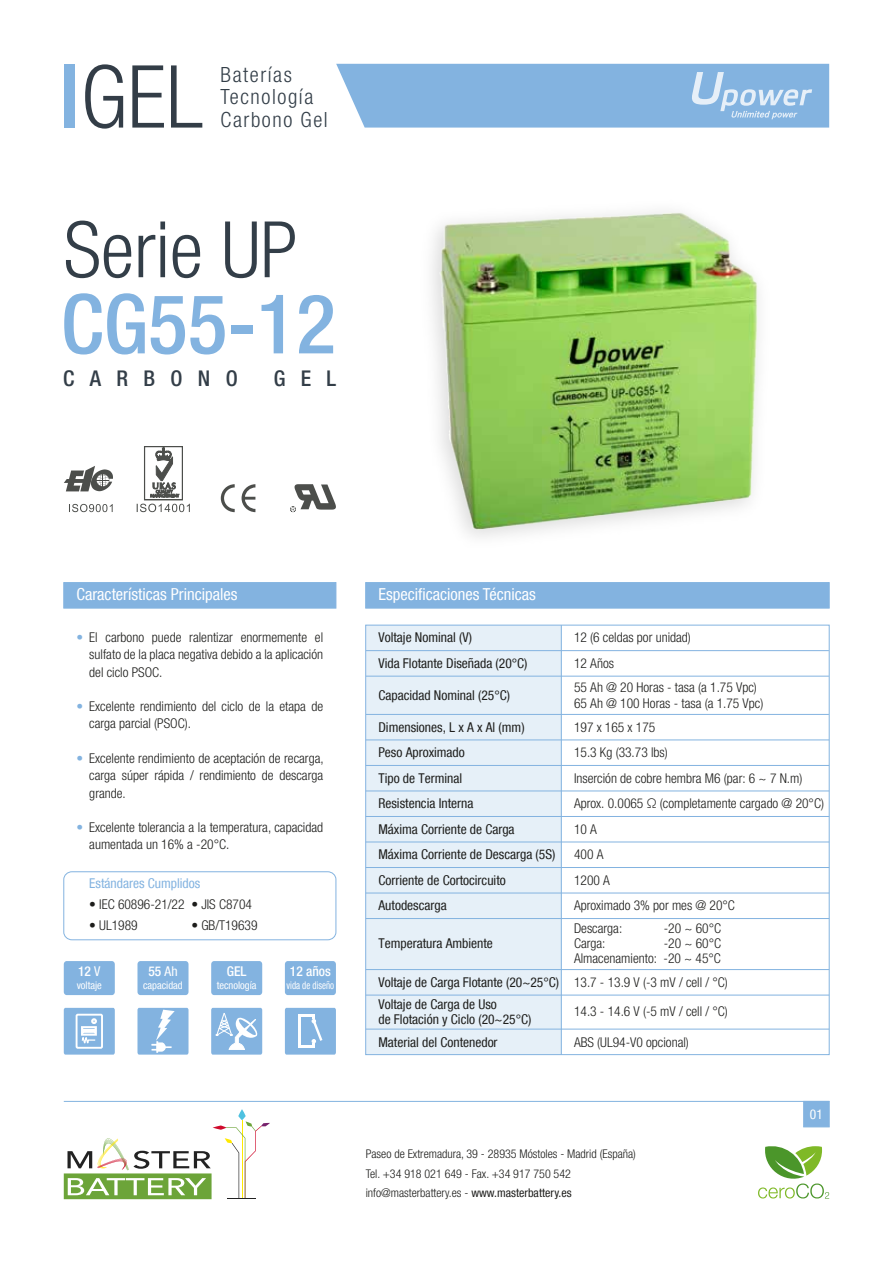
<style>
.page{position:relative;width:893px;height:1263px;background:#fff}
.page>*{position:absolute;margin:0;border:0;box-sizing:border-box;transform-origin:0 0}
.t1{font:300 condensed 87px "Helvetica Neue LT Com";color:#333d47}
.t2{font:500 condensed 82.5px "Helvetica Neue LT Com";color:#83b3e0}
.t3{font:300 condensed 78px "Helvetica Neue LT Com";color:#333e48}
.t4{font:500 condensed 21.75px "Helvetica Neue LT Com";letter-spacing:.705em;color:#333e48}
.t5{font:300 condensed 21px/22.5px "Helvetica Neue LT Com";letter-spacing:.075em;color:#333e48}
.t6{font:condensed 16.5px "Helvetica Neue LT Com";color:#fff}
.t7{font:300 condensed 13.5px/25.5px "Helvetica Neue LT Com";color:#1e1e1c}
.t8{font:condensed 13.5px/25.5px "Helvetica Neue LT Com";color:#1e1e1c}
.t9{font:300 condensed 13.5px/17.2px "Helvetica Neue LT Com";color:#1d1d1b;text-align:justify}
.t10{font:condensed 13.5px "Helvetica Neue LT Com";color:#83b3e0}
.t11{font:500 condensed 13.5px "Helvetica Neue LT Com";color:#fff}
.t12{font:condensed 13.5px "Helvetica Neue LT Com";color:#fff}
.t13{font:300 condensed 12px/19.5px "Helvetica Neue LT Com";color:#1e1e1c}
.t14{font:condensed 10.5px "Helvetica Neue LT Com";color:#fff}
.t15{font:condensed 10.5px "Helvetica Neue LT Com";color:#fff;scale:.85 1}
.s1{color:#83b3e0}
.s2{color:#1e1e1c}
.s3{color:#1d1d1b}
.s4{font-weight:400}
</style>
<div class="page">
<svg style="left:336px;top:64px;width:493px;height:64px;background:#8bb8e2"></svg>
<div style="left:64px;top:64px;width:10px;height:64px;background:#83b3e0"></div>
<div style="left:366px;top:625px;width:195px;height:429px;background:#e6f0f8"></div>
<div style="left:365px;top:582px;width:465px;height:26px;background:#83b3e0"></div>
<hr style="left:561px;top:625px;width:1px;height:429px;background:#83b3e0">
<hr style="left:366px;top:650px;width:463px;height:1px;background:#83b3e0">
<hr style="left:366px;top:739px;width:463px;height:1px;background:#83b3e0">
<hr style="left:366px;top:765px;width:463px;height:1px;background:#83b3e0">
<hr style="left:366px;top:790px;width:463px;height:1px;background:#83b3e0">
<hr style="left:366px;top:816px;width:463px;height:1px;background:#83b3e0">
<hr style="left:366px;top:676px;width:463px;height:1px;background:#83b3e0">
<hr style="left:366px;top:714px;width:463px;height:1px;background:#83b3e0">
<hr style="left:366px;top:893px;width:463px;height:1px;background:#83b3e0">
<hr style="left:366px;top:918px;width:463px;height:1px;background:#83b3e0">
<hr style="left:366px;top:969px;width:463px;height:1px;background:#83b3e0">
<hr style="left:366px;top:995px;width:463px;height:1px;background:#83b3e0">
<hr style="left:366px;top:1029px;width:463px;height:1px;background:#83b3e0">
<hr style="left:366px;top:842px;width:463px;height:1px;background:#83b3e0">
<hr style="left:366px;top:867px;width:463px;height:1px;background:#83b3e0">
<div style="left:63px;top:582px;width:273px;height:26px;background:#83b3e0"></div>
<div style="left:803px;top:1101px;width:27px;height:26px;background:#83b3e0;border:1px solid #83b3e0"></div>
<hr style="left:64px;top:1101px;width:765px;height:1px;background:#83b3e0">
<div style="left:64px;top:961px;width:51px;height:34px;background:#83b3e0;border-radius:3px"></div>
<svg style="left:64px;top:1008px;width:51px;height:46px;background:#99c0e5"></svg>
<svg style="left:137px;top:1008px;width:52px;height:46px;background:#95bee4"></svg>
<div style="left:137px;top:961px;width:52px;height:34px;background:#83b3e0;border-radius:3px"></div>
<div style="left:285px;top:961px;width:51px;height:34px;background:#83b3e0;border-radius:3px"></div>
<div style="left:211px;top:961px;width:51px;height:34px;background:#83b3e0;border-radius:3px"></div>
<svg style="left:137px;top:446px;width:53px;height:66px"></svg>
<svg style="left:64px;top:466px;width:49px;height:25px"></svg>
<svg style="left:69px;top:504px;width:44px;height:8px"></svg>
<svg style="left:221px;top:484px;width:34px;height:28px"></svg>
<svg style="left:290px;top:484px;width:46px;height:28px"></svg>
<div style="left:63px;top:871px;width:273px;height:69px;border:1px solid #83b3e0;border-radius:8px"></div>
<svg style="left:211px;top:1008px;width:52px;height:46px;background:#9cc2e6"></svg>
<svg style="left:285px;top:1008px;width:51px;height:46px;background:#91bbe3"></svg>
<img style="left:432px;top:211px;width:327px;height:326px">
<svg style="left:758px;top:1146px;width:71px;height:52px"></svg>
<hr style="left:242px;top:1120px;width:1px;height:78px;background:#ffe900">
<svg style="left:238px;top:1109px;width:8px;height:11px"></svg>
<svg style="left:64px;top:1121px;width:206px;height:78px"></svg>
<h1 class="t1" style="left:81px;top:47px;width:124px">GEL</h1>
<h3 class="t5" style="left:221px;top:63px;width:109px">Baterías<br>Tecnología<br>Carbono Gel</h3>
<h3 class="t3" style="left:64px;top:205px;width:235px">Serie UP</h3>
<h2 class="t2" style="left:61px;top:275px;width:277px">CG55-12</h2>
<h3 class="t4" style="left:63px;top:366px;width:176px">CARBONO</h3>
<h3 class="t4" style="left:274px;top:366px;width:64px">GEL</h3>
<p class="t6" style="left:77px;top:585px;width:162px">Características Principales</p>
<p class="t6" style="left:155px;top:585px;width:88px">as Principales</p>
<p class="t9" style="left:89px;top:629px;width:235px;text-indent:-13px"><span class="s1">•</span> El carbono puede ralentizar enormemente el sulfato de la placa negativa debido a la aplicación del ciclo PSOC.</p>
<p class="t9" style="left:89px;top:698px;width:235px;text-indent:-13px"><span class="s1">•</span> Excelente rendimiento del ciclo de la etapa de carga parcial (PSOC).</p>
<p class="t9" style="left:89px;top:749px;width:236px;text-indent:-13px"><span class="s1">•</span> Excelente rendimiento de aceptación de recarga, carga súper rápida / rendimiento de descarga grande.</p>
<p class="t9" style="left:89px;top:818px;width:235px;text-indent:-13px"><span class="s1">•</span> Excelente tolerancia a la temperatura, capacidad aumentada un 16% a -<span class="s2">20°C</span>.</p>
<p class="t10" style="left:89px;top:875px;width:112px">Estándares Cumplidos</p>
<p class="t7" style="left:89px;top:891px;width:97px"><span class="s3">• IEC</span> 60896-21/22</p>
<p class="t9" style="left:89px;top:916px;width:50px">• UL1989</p>
<p class="t9" style="left:191px;top:895px;width:62px">• JIS C8704</p>
<p class="t9" style="left:191px;top:916px;width:68px">• GB/T19639</p>
<p class="t11" style="left:78px;top:963px;width:24px">12 <span class="s4">V</span></p>
<p class="t14" style="left:77px;top:979px;width:27px">voltaje</p>
<p class="t11" style="left:148px;top:963px;width:31px">55 <span class="s4">Ah</span></p>
<p class="t14" style="left:143px;top:979px;width:41px">capacidad</p>
<p class="t11" style="left:227px;top:963px;width:21px">GEL</p>
<p class="t14" style="left:217px;top:979px;width:41px">tecnología</p>
<p class="t11" style="left:290px;top:963px;width:42px">12 años</p>
<p class="t15" style="left:287px;top:979px;width:57px">vida de diseño</p>
<p class="t6" style="left:378px;top:585px;width:159px">Especificaciones Técnicas</p>
<p class="t8" style="left:378px;top:624px;width:151px">Voltaje Nominal (V)<br>Vida Flotante Diseñada (20°C)</p>
<p class="t8" style="left:378px;top:682px;width:133px">Capacidad Nominal (25°C)</p>
<p class="t8" style="left:378px;top:714px;width:148px">Dimensiones, L x A x Al (mm)<br>Peso Aproximado<br>Tipo de Terminal</p>
<p class="t8" style="left:378px;top:790px;width:138px">Resistencia Interna<br>Máxima Corriente de Carga</p>
<p class="t8" style="left:378px;top:867px;width:129px">Corriente de Cortocircuito<br>Autodescarga</p>
<p class="t8" style="left:378px;top:931px;width:116px">Temperatura Ambiente</p>
<p class="t8" style="left:378px;top:841px;width:178px">Máxima Corriente de Descarga (5S)</p>
<p class="t8" style="left:378px;top:969px;width:182px">Voltaje de Carga Flotante (20~25°C)</p>
<p class="t8" style="left:378px;top:996px;width:154px;line-height:15px">Voltaje de Carga de Uso<br>de Flotación y Ciclo (20~25°C)</p>
<p class="t8" style="left:378px;top:1029px;width:121px">Material del Contenedor</p>
<p class="t7" style="left:574px;top:625px;width:118px">12 (6 celdas por unidad)<br>12 Años</p>
<p class="t7" style="left:574px;top:679px;width:191px;line-height:16.2px">55 Ah @ 20 Horas - tasa (a 1.75 Vpc)<br>65 Ah @ 100 Horas - tasa (a 1.75 Vpc)</p>
<p class="t7" style="left:574px;top:714px;width:83px">197 x 165 x 175</p>
<p class="t7" style="left:574px;top:739px;width:95px">15.3 Kg (33.73 lbs)</p>
<p class="t7" style="left:574px;top:765px;width:230px">Inserción de cobre hembra M6 (par: 6 ~ 7 N.m)</p>
<p class="t7" style="left:574px;top:790px;width:251px">Aprox. 0.0065 Ω (completamente cargado @ 20°C)</p>
<p class="t7" style="left:574px;top:816px;width:24px">10 A</p>
<p class="t7" style="left:574px;top:841px;width:31px">400 A</p>
<p class="t7" style="left:574px;top:867px;width:162px">1200 A<br>Aproximado 3% por mes @ 20°C</p>
<p class="t7" style="left:574px;top:916px;width:50px">Descarga:</p>
<p class="t7" style="left:664px;top:916px;width:59px">-20 ~ 60°C</p>
<p class="t7" style="left:574px;top:931px;width:33px">Carga:</p>
<p class="t7" style="left:574px;top:936px;width:149px;line-height:15px;text-align:right">-20 ~ 60°C<br>Almacenamiento: -20 ~ 45°C</p>
<p class="t7" style="left:574px;top:969px;width:155px">13.7 - 13.9 V (-3 mV / cell / °C)</p>
<p class="t7" style="left:574px;top:999px;width:155px">14.3 - 14.6 V (-5 mV / cell / °C)</p>
<p class="t7" style="left:574px;top:1029px;width:116px">ABS (UL94-V0 opcional)</p>
<p class="t12" style="left:810px;top:1106px;width:14px">01</p>
<p class="t13" style="left:366px;top:1144px;width:272px">Paseo de Extremadura, 39 - 28935 Móstoles - Madrid (España)<br>Tel. +34 918 021 649 - Fax. +34 917 750 542 info@masterbattery.es - <span class="s4">www.masterbattery.es</span></p>
</div>
